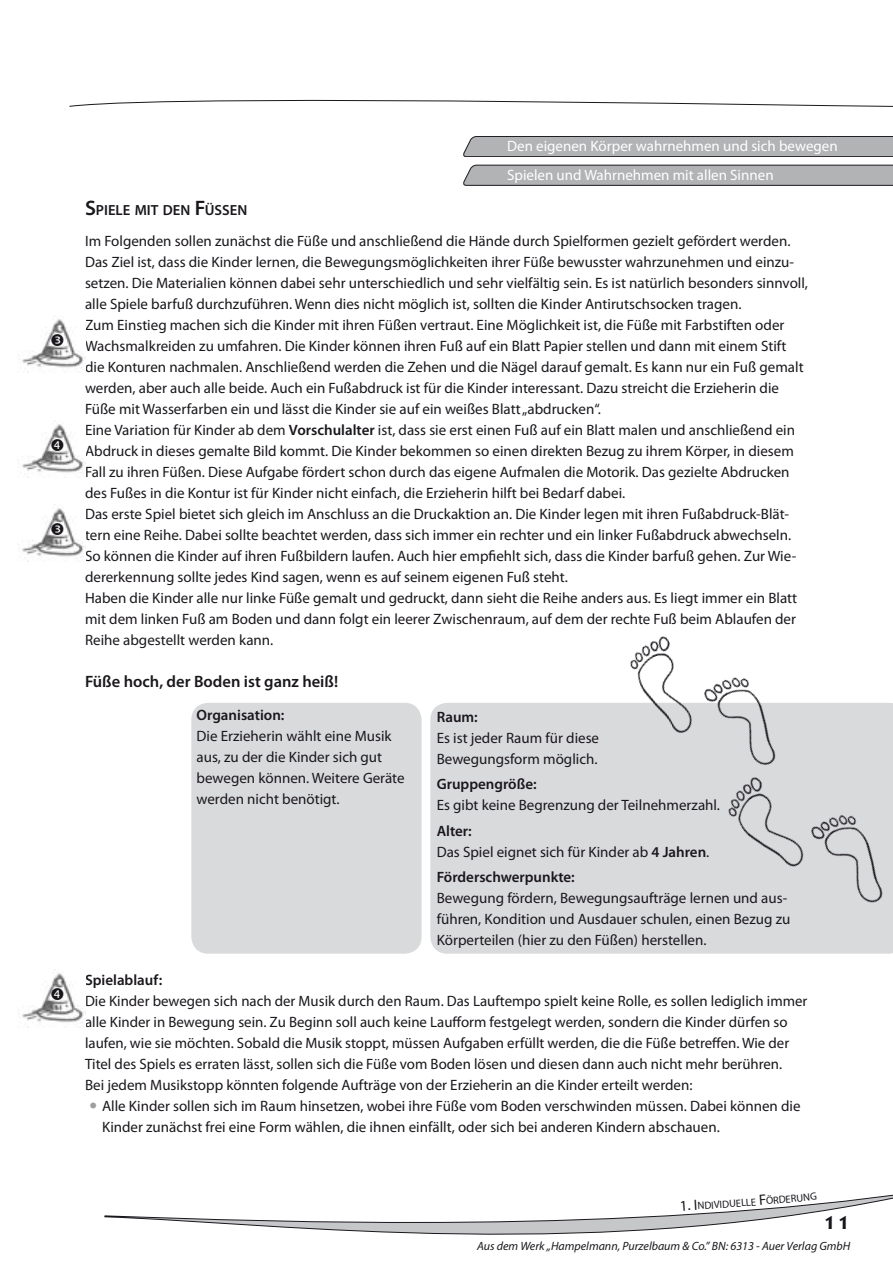
<style>
.page{position:relative;width:893px;height:1263px;background:#fff}
.page>*{position:absolute;margin:0;border:0;box-sizing:border-box;transform-origin:0 0}
.t1{font:700 18px "Lithos Pro";color:#1a171c}
.t2{font:600 16.5px "Myriad Pro";color:#1a171c}
.t3{font:15px/21px "Myriad Pro";color:#1a171c}
.t4{font:15px/28.7px "Myriad Pro";color:#fff}
.t5{font:600 15px "Myriad Pro";color:#1a171c}
.t6{font:600 14.7px "Myriad Pro";color:#1a171c}
.t7{font:italic 12px "Myriad Pro";color:#1a171c}
.t8{font:10.5px "Myriad Pro";color:#1a171c}
.s1{font-size:21px}
.s2{font-weight:600}
.s3{font-size:15px}
</style>
<div class="page">
<svg style="left:69px;top:99px;width:824px;height:8px"></svg>
<svg style="left:104px;top:1194px;width:789px;height:41px"></svg>
<svg style="left:463px;top:136px;width:430px;height:21px;background:#a4a6a7"></svg>
<svg style="left:463px;top:165px;width:430px;height:21px;background:#a6a7a9"></svg>
<img style="left:22px;top:315px;width:63px;height:58px">
<img style="left:22px;top:420px;width:63px;height:58px">
<img style="left:22px;top:504px;width:63px;height:58px">
<img style="left:22px;top:973px;width:63px;height:50px">
<div style="left:191px;top:703px;width:231px;height:251px;background:#d9dadb;border-radius:17px"></div>
<div style="left:430px;top:703px;width:463px;height:251px;background:#d9dadb"></div>
<img style="left:605px;top:636px;width:67px;height:123px">
<div style="left:699px;top:748px;width:142px;height:152px;background:#d9dadb"></div>
<img style="left:672px;top:659px;width:142px;height:139px">
<div style="left:779px;top:784px;width:114px;height:152px;background:#d9dadb"></div>
<svg style="left:52px;top:334px;width:12px;height:12px"></svg>
<svg style="left:52px;top:439px;width:12px;height:12px"></svg>
<svg style="left:52px;top:523px;width:12px;height:12px"></svg>
<svg style="left:52px;top:988px;width:12px;height:12px"></svg>
<svg style="left:797px;top:1194px;width:19px;height:7px"></svg>
<p class="t4" style="left:507px;top:132px;width:332px">Den eigenen Körper wahrnehmen und sich bewegen<br>Spielen und Wahrnehmen mit allen Sinnen</p>
<p class="t6" style="left:85px;top:201px;width:164px"><span class="s1">S</span>PIELE MIT DEN <span class="s1">F</span>ÜSSEN</p>
<p class="t3" style="left:85px;top:231px;width:724px">Im Folgenden sollen zunächst die Füße und anschließend die Hände durch Spielformen gezielt gefördert werden.<br>Das Ziel ist, dass die Kinder lernen, die Bewegungsmöglichkeiten ihrer Füße bewusster wahrzunehmen und einzu&shy;setzen. Die Materialien können dabei sehr unterschiedlich und sehr vielfältig sein. Es ist natürlich besonders sinnvoll, alle Spiele barfuß durchzuführen. Wenn dies nicht möglich ist, sollten die Kinder Antirutschsocken tragen.<br>Zum Einstieg machen sich die Kinder mit ihren Füßen vertraut. Eine Möglichkeit ist, die Füße mit Farbstiften oder Wachsmalkreiden zu umfahren. Die Kinder können ihren Fuß auf ein Blatt Papier stellen und dann mit einem Stift die Konturen nachmalen. Anschließend werden die Zehen und die Nägel darauf gemalt. Es kann nur ein Fuß gemalt werden, aber auch alle beide. Auch ein Fußabdruck ist für die Kinder interessant. Dazu streicht die Erzieherin die Füße mit Wasserfarben ein und lässt die Kinder sie auf ein weißes Blatt „abdrucken“.<br>Eine Variation für Kinder ab dem <span class="s2">Vorschulalter</span> ist, dass sie erst einen Fuß auf ein Blatt malen und anschließend ein Abdruck in dieses gemalte Bild kommt. Die Kinder bekommen so einen direkten Bezug zu ihrem Körper, in diesem Fall zu ihren Füßen. Diese Aufgabe fördert schon durch das eigene Aufmalen die Motorik. Das gezielte Abdrucken des Fußes in die Kontur ist für Kinder nicht einfach, die Erzieherin hilft bei Bedarf dabei.<br>Das erste Spiel bietet sich gleich im Anschluss an die Druckaktion an. Die Kinder legen mit ihren Fußabdruck-Blät&shy;tern eine Reihe. Dabei sollte beachtet werden, dass sich immer ein rechter und ein linker Fußabdruck abwechseln.<br>So können die Kinder auf ihren Fußbildern laufen. Auch hier empfiehlt sich, dass die Kinder barfuß gehen. Zur Wie&shy;dererkennung sollte jedes Kind sagen, wenn es auf seinem eigenen Fuß steht.<br>Haben die Kinder alle nur linke Füße gemalt und gedruckt, dann sieht die Reihe anders aus. Es liegt immer ein Blatt mit dem linken Fuß am Boden und dann folgt ein leerer Zwischenraum, auf dem der rechte Fuß beim Ablaufen der Reihe abgestellt werden kann.</p>
<p class="t2" style="left:85px;top:671px;width:255px">Füße hoch, der Boden ist ganz heiß!</p>
<p class="t5" style="left:197px;top:706px;width:89px">Organisation:</p>
<p class="t3" style="left:197px;top:726px;width:210px">Die Erzieherin wählt eine Musik aus, zu der die Kinder sich gut bewegen können. Weitere Geräte werden nicht benötigt.</p>
<p class="t5" style="left:437px;top:708px;width:43px">Raum:</p>
<p class="t3" style="left:437px;top:727px;width:164px">Es ist jeder Raum für diese<br>Bewegungsform möglich.</p>
<p class="t5" style="left:437px;top:775px;width:101px">Gruppengröße:</p>
<p class="t3" style="left:437px;top:795px;width:285px">Es gibt keine Begrenzung der Teilnehmerzahl.</p>
<p class="t3" style="left:437px;top:820px;width:274px"><span class="s2">Alter:<br></span>Das Spiel eignet sich für Kinder ab <span class="s2">4 Jahren</span>.</p>
<p class="t5" style="left:437px;top:867px;width:140px">Förderschwerpunkte:</p>
<p class="t3" style="left:437px;top:887px;width:355px">Bewegung fördern, Bewegungsaufträge lernen und aus&shy;führen, Kondition und Ausdauer schulen, einen Bezug zu<br>Körperteilen (hier zu den Füßen) herstellen.</p>
<p class="t5" style="left:85px;top:970px;width:79px">Spielablauf:</p>
<p class="t3" style="left:85px;top:990px;width:724px">Die Kinder bewegen sich nach der Musik durch den Raum. Das Lauftempo spielt keine Rolle, es sollen lediglich immer alle Kinder in Bewegung sein. Zu Beginn soll auch keine Laufform festgelegt werden, sondern die Kinder dürfen so laufen, wie sie möchten. Sobald die Musik stoppt, müssen Aufgaben erfüllt werden, die die Füße betreffen. Wie der Titel des Spiels es erraten lässt, sollen sich die Füße vom Boden lösen und diesen dann auch nicht mehr berühren.<br>Bei jedem Musikstopp könnten folgende Aufträge von der Erzieherin an die Kinder erteilt werden:</p>
<p class="t3" style="left:102px;top:1095px;width:700px">Alle Kinder sollen sich im Raum hinsetzen, wobei ihre Füße vom Boden verschwinden müssen. Dabei können die<br>Kinder zunächst frei eine Form wählen, die ihnen einfällt, oder sich bei anderen Kindern abschauen.</p>
<p class="t8" style="left:679px;top:1201px;width:70px;rotate:-4deg"><span class="s3">111</span>1 1 1111 1111</p>
<p class="t8" style="left:750px;top:1196px;width:44px;rotate:-5deg">1 <span class="s3">1</span>11111</p>
<p class="t7" style="left:477px;top:1239px;width:375px">Aus dem Werk „Hampelmann, Purzelbaum &amp; Co.” BN: 6313 - Auer Verlag GmbH</p>
<p class="t1" style="left:823px;top:1212px;width:29px">11</p>
</div>
